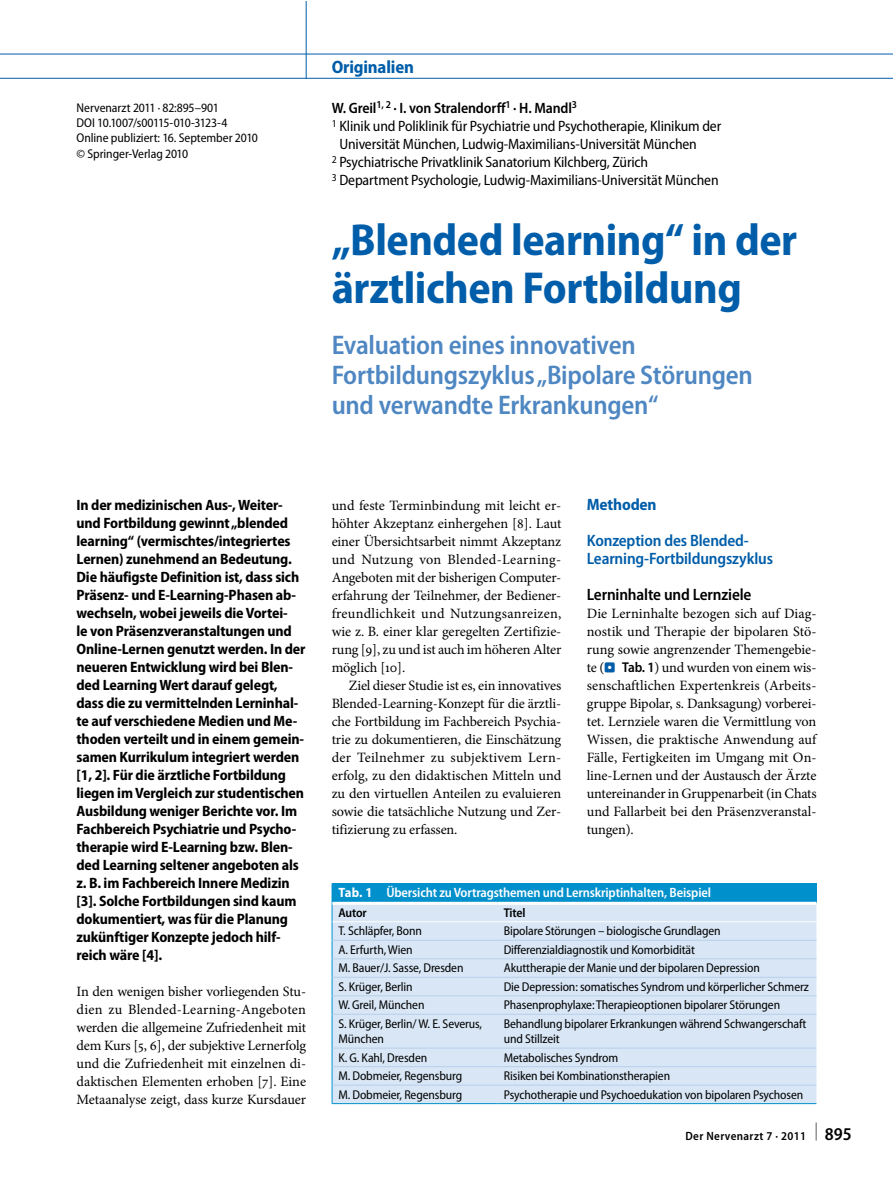
<style>
.page{position:relative;width:893px;height:1187px;background:#fff}
.page>*{position:absolute;margin:0;border:0;box-sizing:border-box;transform-origin:0 0}
.t1{font:700 semi-condensed 45px/48px "Myriad Pro";letter-spacing:-.01em;color:#005da9}
.t2{font:600 semi-condensed 27px/30px "Myriad Pro";letter-spacing:-.01em;color:#4f87c2}
.t3{font:700 semi-condensed 18px "Myriad Pro";letter-spacing:-.01em;color:#005da9}
.t4{font:600 semi-condensed 16.5px/18px "Myriad Pro";letter-spacing:-.01em;color:#005da9}
.t5{font:600 semi-condensed 16.5px "Myriad Pro";letter-spacing:-.01em;color:#000}
.t6{font:700 semi-condensed 16.5px "Myriad Pro";letter-spacing:-.01em;color:#005da9}
.t7{font:700 semi-condensed 15px/18px "Myriad Pro";letter-spacing:-.01em;color:#000}
.t8{font:semi-condensed 15px "Myriad Pro";letter-spacing:-.01em;color:#000}
.t9{font:600 semi-condensed 15px "Myriad Pro";letter-spacing:-.01em;color:#000}
.t10{font:14.25px/18px "Minion Pro";letter-spacing:-.005em;color:#000;text-align:justify}
.t11{font:600 semi-condensed 13.5px "Myriad Pro";letter-spacing:-.01em;color:#fff}
.t12{font:semi-condensed 12.75px/15.3px "Myriad Pro";letter-spacing:-.01em;color:#000}
.t13{font:600 semi-condensed 12.75px "Myriad Pro";letter-spacing:-.015em;color:#000}
.t14{font:600 semi-condensed 12px "Myriad Pro";letter-spacing:.03em;color:#000}
.s1{font-family:"S Buttons";font-size:13.5px;color:#005da9}
.s2{font-family:"Myriad Pro";font-weight:600;font-stretch:semi-condensed}
.s3{font-weight:700}
.s4{font-size:18px}
</style>
<div class="page">
<div style="left:332px;top:883px;width:484px;height:20px;background:#0090cc"></div>
<div style="left:333px;top:904px;width:483px;height:199px;background:#d8e6f5"></div>
<hr style="left:332px;top:901px;width:165px;height:3px;background:#fff">
<hr style="left:497px;top:901px;width:319px;height:3px;background:#fff">
<hr style="left:332px;top:921px;width:165px;height:1px;background:#fff">
<hr style="left:497px;top:921px;width:319px;height:1px;background:#fff">
<hr style="left:332px;top:939px;width:165px;height:1px;background:#b7d1eb">
<hr style="left:497px;top:939px;width:319px;height:1px;background:#b7d1eb">
<hr style="left:332px;top:958px;width:165px;height:1px;background:#b7d1eb">
<hr style="left:497px;top:958px;width:319px;height:1px;background:#b7d1eb">
<hr style="left:332px;top:976px;width:165px;height:1px;background:#b7d1eb">
<hr style="left:497px;top:976px;width:319px;height:1px;background:#b7d1eb">
<svg style="left:332px;top:901px;width:1px;height:112px"></svg>
<hr style="left:332px;top:995px;width:165px;height:1px;background:#b7d1eb">
<hr style="left:497px;top:995px;width:319px;height:1px;background:#b7d1eb">
<hr style="left:332px;top:1014px;width:1px;height:34px;background:#0090cc">
<hr style="left:332px;top:1013px;width:165px;height:1px;background:#b7d1eb">
<hr style="left:497px;top:1013px;width:319px;height:1px;background:#b7d1eb">
<hr style="left:332px;top:1047px;width:165px;height:1px;background:#b7d1eb">
<hr style="left:497px;top:1047px;width:319px;height:1px;background:#b7d1eb">
<hr style="left:332px;top:1066px;width:165px;height:1px;background:#b7d1eb">
<hr style="left:497px;top:1066px;width:319px;height:1px;background:#b7d1eb">
<svg style="left:332px;top:1048px;width:1px;height:55px"></svg>
<hr style="left:332px;top:1084px;width:165px;height:1px;background:#b7d1eb">
<hr style="left:497px;top:1084px;width:319px;height:1px;background:#b7d1eb">
<hr style="left:332px;top:1103px;width:165px;height:1px;background:#0090cc">
<hr style="left:497px;top:1103px;width:319px;height:1px;background:#0090cc">
<hr style="left:0;top:54px;width:892px;height:1px;background:#005da9">
<hr style="left:0;top:78px;width:892px;height:1px;background:#005da9">
<hr style="left:306px;top:1px;width:1px;height:78px;background:#005da9">
<p class="t3" style="left:332px;top:57px;width:84px">Originalien</p>
<p class="t12" style="left:77px;top:100px;width:183px">Nervenarzt 2011 · 82:895–901<br>DOI 10.1007/s00115-010-3123-4<br>Online publiziert: 16. September 2010 © Springer-Verlag 2010</p>
<p class="t9" style="left:332px;top:100px;width:247px">W. Greil<sup>1,</sup> <sup>2</sup> · I. von Stralendorff<sup>1</sup> · H. Mandl<sup>3</sup></p>
<p class="t8" style="left:332px;top:118px;width:391px"><sup>1</sup> Klinik und Poliklinik für Psychiatrie und Psychotherapie, Klinikum der</p>
<p class="t8" style="left:339px;top:136px;width:359px">Universität München, Ludwig-Maximilians-Universität München</p>
<p class="t8" style="left:332px;top:154px;width:318px"><sup>2</sup> Psychiatrische Privatklinik Sanatorium Kilchberg, Zürich</p>
<p class="t8" style="left:332px;top:172px;width:388px"><sup>3</sup> Department Psychologie, Ludwig-Maximilians-Universität München</p>
<h1 class="t1" style="left:332px;top:216px;width:467px">„Blended learning“ in der ärztlichen Fortbildung</h1>
<h2 class="t2" style="left:332px;top:330px;width:423px">Evaluation eines innovativen<br>Fortbildungszyklus„Bipolare Störungen und verwandte Erkrankungen“</h2>
<p class="t7" style="left:77px;top:496px;width:230px">In der medizinischen Aus-, Weiter&shy;und Fortbildung gewinnt „blended learning“ (vermischtes/integriertes Lernen) zunehmend an Bedeutung.<br>Die häufigste Definition ist, dass sich Präsenz- und E-Learning-Phasen ab&shy;wechseln, wobei jeweils die Vortei-<br>le von Präsenzveranstaltungen und Online-Lernen genutzt werden. In der neueren Entwicklung wird bei Blen&shy;ded Learning Wert darauf gelegt, dass die zu vermittelnden Lerninhal&shy;te auf verschiedene Medien und Me&shy;thoden verteilt und in einem gemein&shy;samen Kurrikulum integriert werden [1, 2]. Für die ärztliche Fortbildung liegen im Vergleich zur studentischen Ausbildung weniger Berichte vor. Im Fachbereich Psychiatrie und Psycho&shy;therapie wird E-Learning bzw. Blen&shy;ded Learning seltener angeboten als z. B. im Fachbereich Innere Medizin [3]. Solche Fortbildungen sind kaum dokumentiert, was für die Planung zukünftiger Konzepte jedoch hilf&shy;reich wäre [4].</p>
<p class="t10" style="left:77px;top:982px;width:231px">In den wenigen bisher vorliegenden Stu&shy;dien zu Blended-Learning-Angeboten werden die allgemeine Zufriedenheit mit dem Kurs [5, 6], der subjektive Lernerfolg und die Zufriedenheit mit einzelnen di&shy;daktischen Elementen erhoben [7]. Eine Metaanalyse zeigt, dass kurze Kursdauer</p>
<p class="t10" style="left:332px;top:496px;width:231px">und feste Terminbindung mit leicht er&shy;höhter Akzeptanz einhergehen [8]. Laut einer Übersichtsarbeit nimmt Akzeptanz und Nutzung von Blended-Learning-Angeboten mit der bisherigen Computer&shy;erfahrung der Teilnehmer, der Bediener&shy;freundlichkeit und Nutzungsanreizen, wie z. B. einer klar geregelten Zertifizie&shy;rung [9], zu und ist auch im höheren Alter möglich [10].</p>
<p class="t10" style="left:332px;top:676px;width:231px;text-indent:17px">Ziel dieser Studie ist es, ein innovatives Blended-Learning-Konzept für die ärztli&shy;che Fortbildung im Fachbereich Psychia&shy;trie zu dokumentieren, die Einschätzung der Teilnehmer zu subjektivem Lern&shy;erfolg, zu den didaktischen Mitteln und zu den virtuellen Anteilen zu evaluieren sowie die tatsächliche Nutzung und Zer&shy;tifizierung zu erfassen.</p>
<p class="t6" style="left:587px;top:495px;width:71px">Methoden</p>
<p class="t4" style="left:587px;top:531px;width:188px">Konzeption des Blended-<br>Learning-Fortbildungszyklus</p>
<p class="t5" style="left:587px;top:585px;width:166px">Lerninhalte und Lernziele</p>
<p class="t10" style="left:587px;top:604px;width:231px">Die Lerninhalte bezogen sich auf Diag&shy;nostik und Therapie der bipolaren Stö&shy;rung sowie angrenzender Themengebie&shy;te (<span class="s1">.</span> <span class="s2">Tab. 1</span>) und wurden von einem wis&shy;senschaftlichen Expertenkreis (Arbeits&shy;gruppe Bipolar, s. Danksagung) vorberei&shy;tet. Lernziele waren die Vermittlung von Wissen, die praktische Anwendung auf Fälle, Fertigkeiten im Umgang mit On&shy;line-Lernen und der Austausch der Ärzte untereinander in Gruppenarbeit (in Chats und Fallarbeit bei den Präsenzveranstal&shy;tungen).</p>
<p class="t11" style="left:338px;top:884px;width:374px"><span class="s3">Tab. 1</span> Übersicht zuVortragsthemen und Lernskriptinhalten, Beispiel</p>
<p class="t13" style="left:338px;top:905px;width:30px">Autor</p>
<p class="t13" style="left:504px;top:905px;width:23px">Titel</p>
<p class="t12" style="left:338px;top:923px;width:85px">T. Schläpfer, Bonn</p>
<p class="t12" style="left:504px;top:923px;width:218px">Bipolare Störungen – biologische Grundlagen</p>
<p class="t12" style="left:338px;top:941px;width:76px">A. Erfurth,Wien</p>
<p class="t12" style="left:504px;top:941px;width:193px">Differenzialdiagnostik und Komorbidität</p>
<p class="t12" style="left:338px;top:960px;width:127px">M. Bauer/J. Sasse, Dresden</p>
<p class="t12" style="left:504px;top:960px;width:258px">Akuttherapie der Manie und der bipolaren Depression</p>
<p class="t12" style="left:338px;top:978px;width:76px">S. Krüger, Berlin</p>
<p class="t12" style="left:504px;top:978px;width:307px">Die Depression: somatisches Syndrom und körperlicher Schmerz</p>
<p class="t12" style="left:338px;top:997px;width:88px">W. Greil, München</p>
<p class="t12" style="left:504px;top:997px;width:278px">Phasenprophylaxe: Therapieoptionen bipolarer Störungen</p>
<p class="t12" style="left:338px;top:1015px;width:145px">S. Krüger, Berlin/W. E. Severus,<br>München</p>
<p class="t12" style="left:504px;top:1015px;width:304px">Behandlung bipolarer Erkrankungen während Schwangerschaft und Stillzeit</p>
<p class="t12" style="left:338px;top:1049px;width:90px">K. G. Kahl, Dresden</p>
<p class="t12" style="left:504px;top:1049px;width:116px">Metabolisches Syndrom</p>
<p class="t12" style="left:338px;top:1068px;width:125px">M. Dobmeier, Regensburg</p>
<p class="t12" style="left:504px;top:1068px;width:168px">Risiken bei Kombinationstherapien</p>
<p class="t12" style="left:338px;top:1086px;width:125px">M. Dobmeier, Regensburg</p>
<p class="t12" style="left:504px;top:1086px;width:301px">Psychotherapie und Psychoedukation von bipolaren Psychosen</p>
<p class="t14" style="left:685px;top:1129px;width:168px">Der Nervenarzt 7 · 2011 <sup>|</sup> <span class="s4">895</span></p>
</div>
